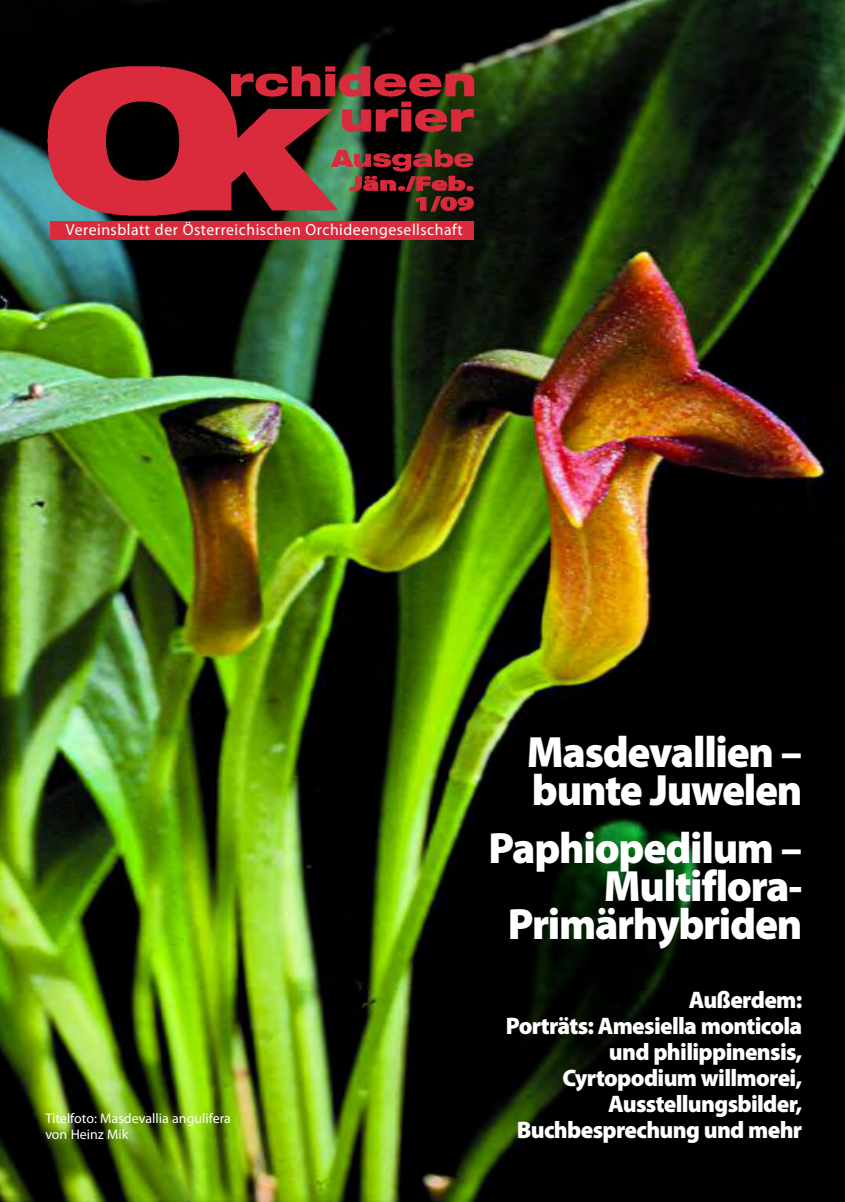
<style>
.page{position:relative;width:845px;height:1202px;background:#fff}
.page>*{position:absolute;margin:0;border:0;box-sizing:border-box;transform-origin:0 0}
.t1{font:900 44px/38px "Myriad Pro";letter-spacing:-.03em;color:#fff}
.t2{font:900 24px/26px "Myriad Pro";letter-spacing:-.03em;color:#fff;text-align:right}
.t3{font:900 20px/20px "Myriad Pro";letter-spacing:-.005em;color:#d92b3b;text-align:right;scale:1.5 1}
.t4{font:16px "Myriad Pro";letter-spacing:.035em;color:#fff}
.t5{font:14px/16px "Myriad Pro";color:#fff}
</style>
<div class="page">
<img style="left:0;top:0;width:845px;height:1202px">
<img style="left:44px;top:45px;width:437px;height:177px">
<div style="left:51px;top:221px;width:423px;height:18px;background:#d92b3b"></div>
<p class="t3" style="left:350px;top:175px;width:84px">Jän./Feb.<br>1/09</p>
<p class="t4" style="left:66px;top:224px;width:398px">Vereinsblatt der Österreichischen Orchideengesellschaft</p>
<p class="t5" style="left:45px;top:1111px;width:187px">Titelfoto: Masdevallia angulifera von Heinz Mik</p>
<h1 class="t1" style="left:527px;top:737px;width:277px">Masdevallien – bunte Juwelen</h1>
<h1 class="t1" style="left:488px;top:833px;width:315px;text-align:right">Paphiopedilum –<br>Multiflora-<br>Primärhybriden</h1>
<p class="t2" style="left:506px;top:989px;width:298px">Außerdem:<br>Porträts: Amesiella monticola und philippinensis,<br>Cyrtopodium willmorei,<br>Ausstellungsbilder,<br>Buchbesprechung und mehr</p>
</div>
